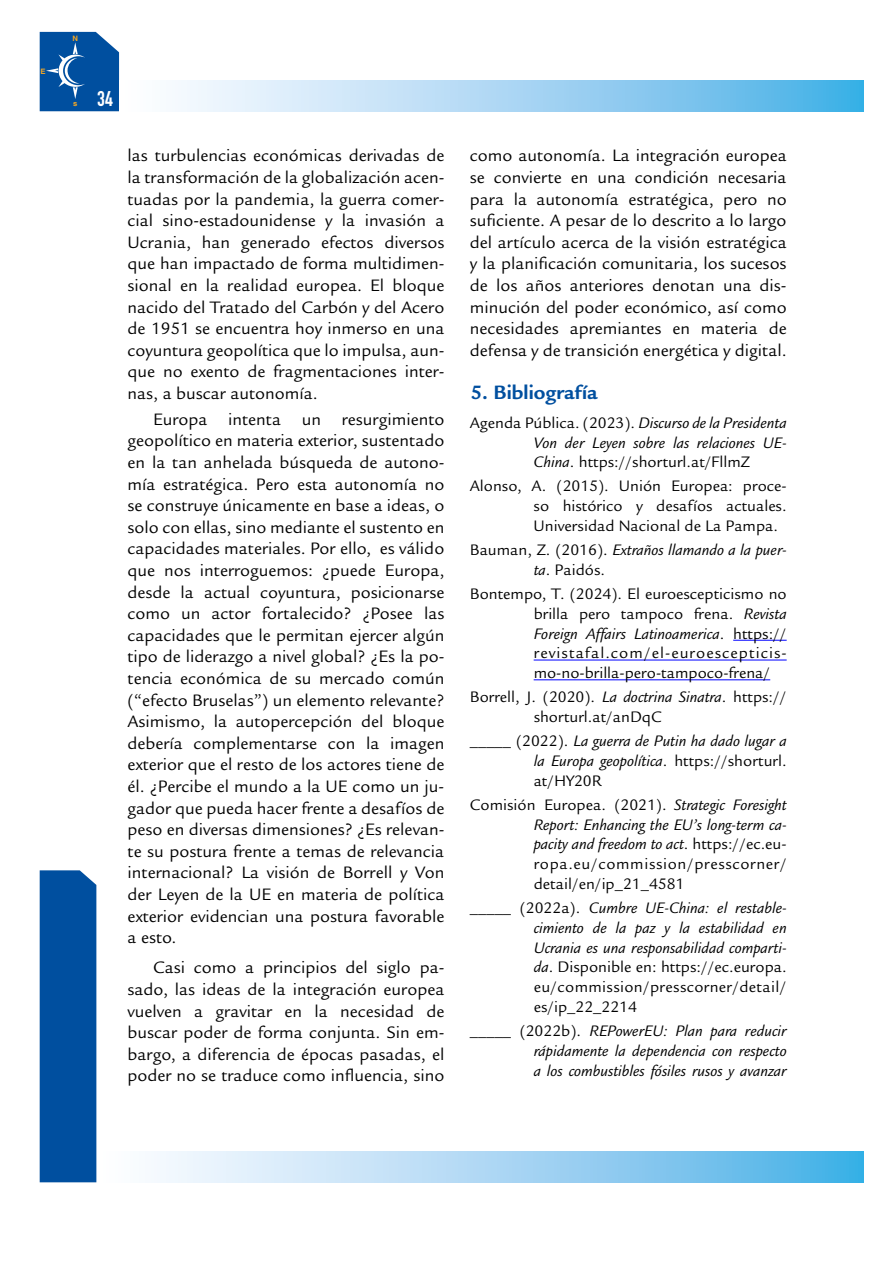
<style>
.page{position:relative;width:893px;height:1263px;background:#fff}
.page>*{position:absolute;margin:0;border:0;box-sizing:border-box;transform-origin:0 0}
.t1{font:700 21px "Legacy Sans Std";color:#004f9f}
.t2{font:21px "DIN Engschrift Std";color:#fff}
.t3{font:18px/21.6px "Legacy Sans Std";color:#000;text-align:justify}
.t4{font:italic 16.5px/19.8px "Legacy Sans Std";color:#000;text-align:justify}
.t5{font:16.5px/19.8px "Legacy Sans Std";color:#000;text-align:justify}
.t6{font:700 7.5px "Helvetica";color:#f7a823}
.s1{font-style:normal}
.s2{font-style:italic}
</style>
<div class="page">
<svg style="left:178px;top:81px;width:686px;height:30px;background:#a3d4f2"></svg>
<svg style="left:96px;top:1152px;width:768px;height:30px;background:#a9d7f3"></svg>
<div style="left:40px;top:870px;width:56px;height:312px;background:#004f9f"></div>
<svg style="left:40px;top:32px;width:79px;height:79px;background:#185fa8"></svg>
<hr style="left:733px;top:640px;width:54px;height:1px;background:#00f">
<hr style="left:534px;top:660px;width:253px;height:1px;background:#00f">
<hr style="left:534px;top:679px;width:236px;height:1px;background:#00f">
<p class="t6" style="left:40px;top:66px;width:7px">E</p>
<p class="t6" style="left:73px;top:34px;width:7px">N</p>
<p class="t6" style="left:73px;top:99px;width:6px">s</p>
<p class="t2" style="left:97px;top:87px;width:17px">34</p>
<p class="t3" style="left:128px;top:145px;width:318px">las turbulencias económicas derivadas de la transformación de la globalización acen&shy;tuadas por la pandemia, la guerra comer&shy;cial sino-estadounidense y la invasión a Ucrania, han generado efectos diversos que han impactado de forma multidimen&shy;sional en la realidad europea. El bloque nacido del Tratado del Carbón y del Acero de 1951 se encuentra hoy inmerso en una coyuntura geopolítica que lo impulsa, aun&shy;que no exento de fragmentaciones inter&shy;nas, a buscar autonomía.</p>
<p class="t3" style="left:128px;top:408px;width:318px;text-indent:26px">Europa intenta un resurgimiento geopolítico en materia exterior, sustentado en la tan anhelada búsqueda de autono&shy;mía estratégica. Pero esta autonomía no se construye únicamente en base a ideas, o solo con ellas, sino mediante el sustento en capacidades materiales. Por ello, es válido que nos interroguemos: ¿puede Europa, desde la actual coyuntura, posicionarse como un actor fortalecido? ¿Posee las capacidades que le permitan ejercer algún tipo de liderazgo a nivel global? ¿Es la po&shy;tencia económica de su mercado común (“efecto Bruselas”) un elemento relevante?<br>Asimismo, la autopercepción del bloque debería complementarse con la imagen exterior que el resto de los actores tiene de él. ¿Percibe el mundo a la UE como un ju&shy;gador que pueda hacer frente a desafíos de peso en diversas dimensiones? ¿Es relevan&shy;te su postura frente a temas de relevancia internacional? La visión de Borrell y Von der Leyen de la UE en materia de política exterior evidencian una postura favorable a esto.</p>
<p class="t3" style="left:128px;top:957px;width:318px;text-indent:26px">Casi como a principios del siglo pa&shy;sado, las ideas de la integración europea vuelven a gravitar en la necesidad de buscar poder de forma conjunta. Sin em&shy;bargo, a diferencia de épocas pasadas, el poder no se traduce como influencia, sino</p>
<p class="t3" style="left:470px;top:145px;width:318px">como autonomía. La integración europea se convierte en una condición necesaria para la autonomía estratégica, pero no suficiente. A pesar de lo descrito a lo largo del artículo acerca de la visión estratégica y la planificación comunitaria, los sucesos de los años anteriores denotan una dis&shy;minución del poder económico, así como necesidades apremiantes en materia de defensa y de transición energética y digital.</p>
<p class="t1" style="left:470px;top:381px;width:129px">5. Bibliografía</p>
<p class="t4" style="left:534px;top:413px;width:255px;text-indent:-64px"><span class="s1">Agenda Pública. (2023).</span> Discurso de la Presidenta Von der Leyen sobre las relaciones UE-China<span class="s1">. https://shorturl.at/FllmZ</span></p>
<p class="t5" style="left:534px;top:476px;width:254px;text-indent:-64px">Alonso, A. (2015). Unión Europea: proce&shy;so histórico y desafíos actuales.<br>Universidad Nacional de La Pampa.</p>
<p class="t4" style="left:534px;top:540px;width:254px;text-indent:-64px"><span class="s1">Bauman, Z. (2016).</span> Extraños llamando a la puer&shy;ta<span class="s1">. Paidós.</span></p>
<p class="t5" style="left:534px;top:584px;width:255px;text-indent:-64px">Bontempo, T. (2024). El euroescepticismo no brilla pero tampoco frena. <span class="s2">Revista Foreign Affairs Latinoamerica</span>. https:// revistafal.com/el-euroescepticis&shy;mo-no-brilla-pero-tampoco-frena/</p>
<p class="t5" style="left:534px;top:687px;width:254px;text-indent:-64px">Borrell, J. (2020). <span class="s2">La doctrina Sinatra</span>. https:// shorturl.at/anDqC</p>
<p class="t4" style="left:534px;top:731px;width:254px;text-indent:-64px"><span class="s1">_____ (2022).</span> La guerra de Putin ha dado lugar a la Europa geopolítica<span class="s1">. https://shorturl. at/HY20R</span></p>
<p class="t5" style="left:534px;top:795px;width:255px;text-indent:-64px">Comisión Europea. (2021). <span class="s2">Strategic Foresight Report: Enhancing the EU’s long-term ca&shy;pacity and freedom to act</span>. https://ec.eu&shy;ropa.eu/commission/presscorner/ detail/en/ip_21_4581</p>
<p class="t4" style="left:534px;top:898px;width:254px;text-indent:-64px"><span class="s1">_____ (2022a).</span> Cumbre UE-China: el restable&shy;cimiento de la paz y la estabilidad en Ucrania es una responsabilidad comparti&shy;da<span class="s1">. Disponible en: https://ec.europa. eu/commission/presscorner/detail/ es/ip_22_2214</span></p>
<p class="t4" style="left:534px;top:1021px;width:255px;text-indent:-64px"><span class="s1">_____ (2022b).</span> REPowerEU: Plan para reducir rápidamente la dependencia con respecto a los combustibles fósiles rusos y avanzar</p>
</div>
